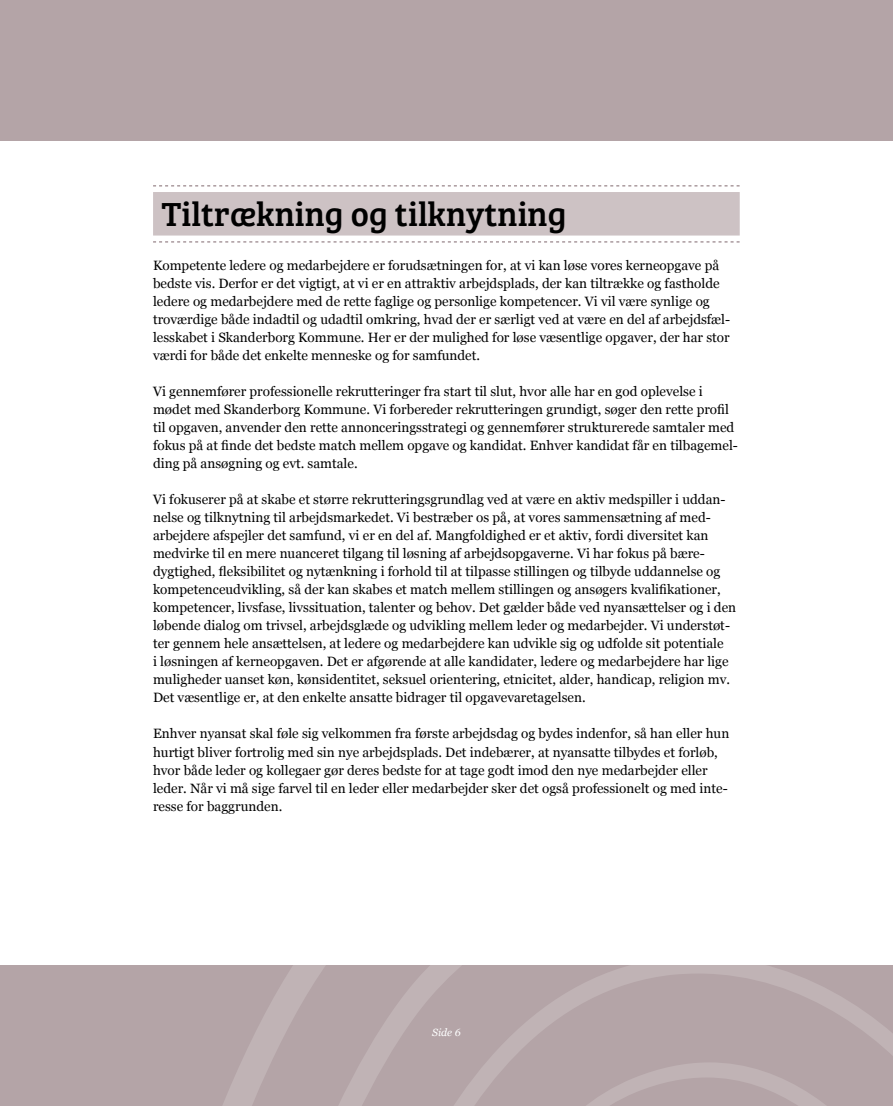
<style>
.page{position:relative;width:893px;height:1106px;background:#fff}
.page>*{position:absolute;margin:0;border:0;box-sizing:border-box;transform-origin:0 0}
.Overskrivt_lvl_2_grøn_kopi{font:34.5px "Bree Serif";color:#000}
.Brødtekst{font:13.5px/18px "Georgia";color:#000}
.t1{font:italic 10.5px "Georgia";color:#fff}
</style>
<div class="page">
<svg style="left:153px;top:185px;width:587px;height:1px"></svg>
<svg style="left:153px;top:241px;width:587px;height:1px"></svg>
<div style="left:153px;top:192px;width:587px;height:43px;background:#cdc2c4"></div>
<div style="left:0;top:965px;width:893px;height:141px;background:#b4a4a7"></div>
<svg style="left:223px;top:965px;width:102px;height:141px"></svg>
<svg style="left:339px;top:965px;width:554px;height:141px"></svg>
<div style="left:0;top:0;width:893px;height:140px;background:#b4a4a7"></div>
<p class="Overskrivt_lvl_2_grøn_kopi" style="left:162px;top:187px;width:407px">Tiltrækning og tilknytning</p>
<p class="Brødtekst" style="left:153px;top:256px;width:579px">Kompetente ledere og medarbejdere er forudsætningen for, at vi kan løse vores kerneopgave på bedste vis. Derfor er det vigtigt, at vi er en attraktiv arbejdsplads, der kan tiltrække og fastholde ledere og medarbejdere med de rette faglige og personlige kompetencer. Vi vil være synlige og troværdige både indadtil og udadtil omkring, hvad der er særligt ved at være en del af arbejdsfæl&shy;lesskabet i Skanderborg Kommune. Her er der mulighed for løse væsentlige opgaver, der har stor værdi for både det enkelte menneske og for samfundet.</p>
<p class="Brødtekst" style="left:153px;top:382px;width:586px">Vi gennemfører professionelle rekrutteringer fra start til slut, hvor alle har en god oplevelse i mødet med Skanderborg Kommune. Vi forbereder rekrutteringen grundigt, søger den rette profil til opgaven, anvender den rette annonceringsstrategi og gennemfører strukturerede samtaler med fokus på at finde det bedste match mellem opgave og kandidat. Enhver kandidat får en tilbagemel&shy;ding på ansøgning og evt. samtale.</p>
<p class="Brødtekst" style="left:153px;top:490px;width:585px">Vi fokuserer på at skabe et større rekrutteringsgrundlag ved at være en aktiv medspiller i uddan&shy;nelse og tilknytning til arbejdsmarkedet. Vi bestræber os på, at vores sammensætning af med&shy;arbejdere afspejler det samfund, vi er en del af. Mangfoldighed er et aktiv, fordi diversitet kan medvirke til en mere nuanceret tilgang til løsning af arbejdsopgaverne. Vi har fokus på bære&shy;dygtighed, fleksibilitet og nytænkning i forhold til at tilpasse stillingen og tilbyde uddannelse og kompetenceudvikling, så der kan skabes et match mellem stillingen og ansøgers kvalifikationer, kompetencer, livsfase, livssituation, talenter og behov. Det gælder både ved nyansættelser og i den løbende dialog om trivsel, arbejdsglæde og udvikling mellem leder og medarbejder. Vi understøt&shy;ter gennem hele ansættelsen, at ledere og medarbejdere kan udvikle sig og udfolde sit potentiale<br>i løsningen af kerneopgaven. Det er afgørende at alle kandidater, ledere og medarbejdere har lige muligheder uanset køn, kønsidentitet, seksuel orientering, etnicitet, alder, handicap, religion mv.<br>Det væsentlige er, at den enkelte ansatte bidrager til opgavevaretagelsen.</p>
<p class="Brødtekst" style="left:153px;top:724px;width:578px">Enhver nyansat skal føle sig velkommen fra første arbejdsdag og bydes indenfor, så han eller hun hurtigt bliver fortrolig med sin nye arbejdsplads. Det indebærer, at nyansatte tilbydes et forløb, hvor både leder og kollegaer gør deres bedste for at tage godt imod den nye medarbejder eller leder. Når vi må sige farvel til en leder eller medarbejder sker det også professionelt og med inte&shy;resse for baggrunden.</p>
<p class="t1" style="left:432px;top:1024px;width:30px">Side 6</p>
</div>
